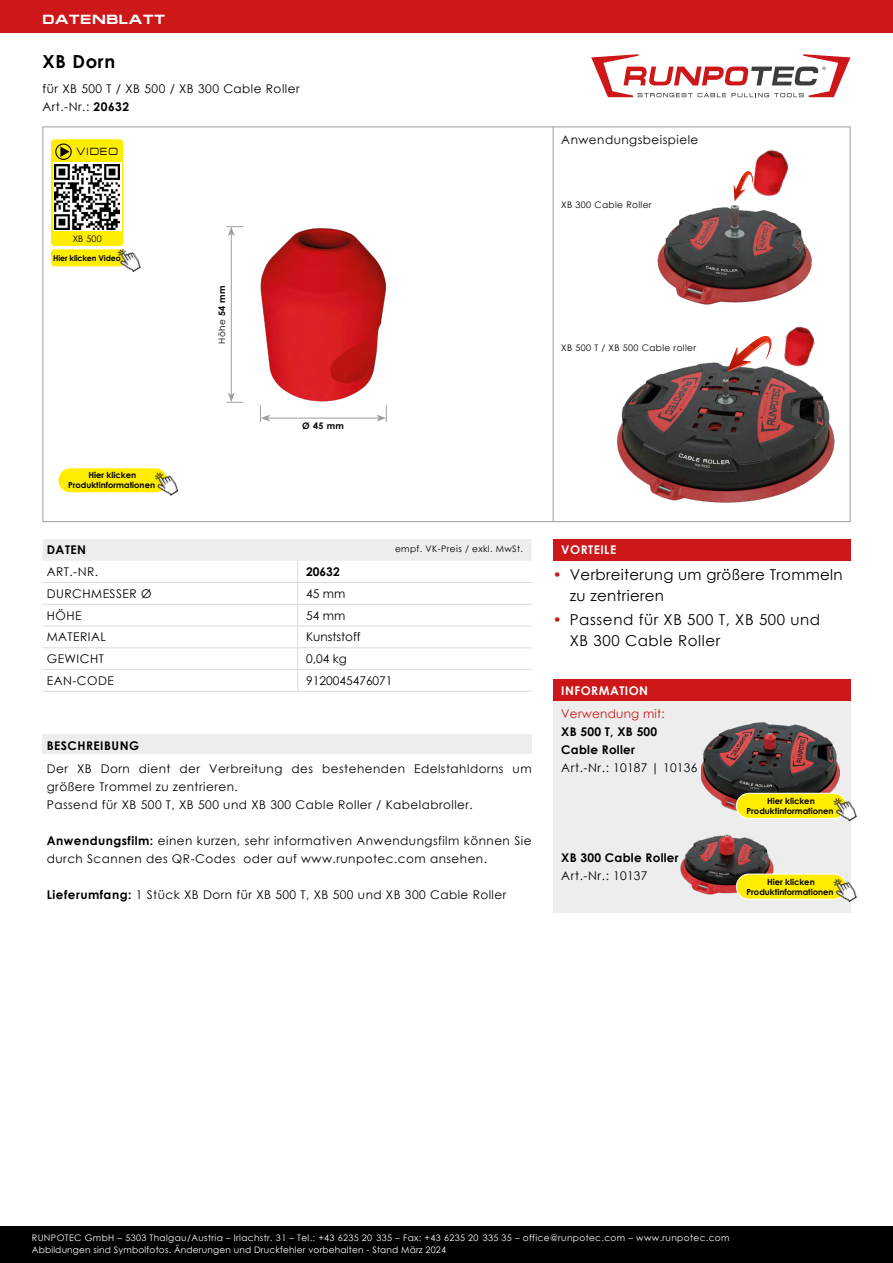
<style>
.page{position:relative;width:893px;height:1263px;background:#fff}
.page>*{position:absolute;margin:0;border:0;box-sizing:border-box;transform-origin:0 0}
.t1{font:700 18px "Century Gothic";letter-spacing:.04em;color:#000}
.t2{font:15px/21px "Century Gothic";letter-spacing:.02em;color:#000}
.t3{font:15px/21px "Century Gothic";letter-spacing:.04em;color:#000}
.t4{font:700 13.5px "Micro Extended";letter-spacing:.04em;color:#fff}
.t5{font:12px/18px "Century Gothic";letter-spacing:.04em;color:#000}
.t6{font:700 12px/18px "Century Gothic";letter-spacing:.02em;color:#000}
.t7{font:12px "Century Gothic";letter-spacing:.02em;color:#000}
.t8{font:12px "Century Gothic";color:#000}
.t9{font:700 12px "Century Gothic";letter-spacing:.04em;color:#fff}
.t10{font:12px "Century Gothic";letter-spacing:.02em;color:#cd1719}
.t11{font:700 12px "Century Gothic";letter-spacing:.04em;color:#000}
.t12{font:10.5px "Micro Extended";letter-spacing:.08em;color:#000}
.t13{font:9px/12px "Century Gothic";letter-spacing:.04em;color:#fff}
.t14{font:9px "Century Gothic";letter-spacing:.04em;color:#000}
.t15{font:700 9px "Century Gothic";color:#000}
.t16{font:700 8.4px/10.1px "Century Gothic";color:#000;text-align:center}
.t17{font:700 7.95px "Century Gothic";letter-spacing:-.02em;color:#000}
.s1{font-weight:700}
.s2{color:#cd1719}
</style>
<div class="page">
<div style="left:0;top:0;width:893px;height:33px;background:#cd1719"></div>
<svg style="left:591px;top:54px;width:259px;height:43px"></svg>
<div style="left:0;top:1226px;width:893px;height:37px;background:#000"></div>
<svg style="left:43px;top:539px;width:488px;height:152px"></svg>
<hr style="left:43px;top:691px;width:255px;height:1px;background:#dadada">
<hr style="left:298px;top:691px;width:233px;height:1px;background:#dadada">
<div style="left:43px;top:735px;width:488px;height:19px;background:#ededed"></div>
<div style="left:553px;top:539px;width:297px;height:21px;background:#cd1719"></div>
<div style="left:553px;top:701px;width:297px;height:212px;background:#ededed"></div>
<div style="left:553px;top:679px;width:297px;height:22px;background:#cd1719"></div>
<img style="left:702px;top:723px;width:137px;height:88px">
<img style="left:680px;top:834px;width:94px;height:61px">
<div style="left:736px;top:874px;width:110px;height:25px;background:#ffed00;border-radius:13px"></div>
<div style="left:736px;top:873px;width:111px;height:27px;border:1px solid #fff;border-radius:13px"></div>
<img style="left:828px;top:872px;width:29px;height:34px">
<div style="left:736px;top:793px;width:110px;height:25px;background:#ffed00;border-radius:13px"></div>
<div style="left:736px;top:793px;width:111px;height:26px;border:1px solid #fff;border-radius:13px"></div>
<img style="left:828px;top:791px;width:29px;height:34px">
<img style="left:657px;top:205px;width:155px;height:100px">
<img style="left:753px;top:149px;width:36px;height:48px">
<svg style="left:733px;top:171px;width:20px;height:30px"></svg>
<img style="left:616px;top:362px;width:219px;height:141px">
<img style="left:780px;top:326px;width:37px;height:44px">
<svg style="left:719px;top:336px;width:57px;height:36px"></svg>
<hr style="left:553px;top:126px;width:1px;height:396px;background:#9d9d9c">
<hr style="left:231px;top:234px;width:1px;height:161px;background:#9d9d9c">
<svg style="left:226px;top:226px;width:17px;height:10px"></svg>
<svg style="left:226px;top:393px;width:17px;height:10px"></svg>
<svg style="left:51px;top:139px;width:72px;height:127px"></svg>
<img style="left:114px;top:243px;width:27px;height:29px">
<div style="left:58px;top:468px;width:110px;height:25px;background:#ffed00;border-radius:13px"></div>
<div style="left:57px;top:467px;width:111px;height:26px;border:1px solid #fff;border-radius:13px"></div>
<img style="left:150px;top:467px;width:29px;height:29px">
<hr style="left:268px;top:418px;width:111px;height:1px;background:#9d9d9c">
<svg style="left:260px;top:406px;width:10px;height:16px"></svg>
<svg style="left:377px;top:406px;width:10px;height:16px"></svg>
<img style="left:260px;top:228px;width:127px;height:178px">
<p class="t4" style="left:43px;top:12px;width:124px">DATENBLATT</p>
<h1 class="t1" style="left:43px;top:48px;width:74px">XB Dorn</h1>
<p class="t5" style="left:43px;top:79px;width:259px">für XB 500 T / XB 500 / XB 300 Cable Roller<br>Art.-Nr.: <span class="s1">20632</span></p>
<p class="t12" style="left:77px;top:146px;width:43px">VIDEO</p>
<p class="t14" style="left:73px;top:232px;width:30px">XB 500</p>
<p class="t17" style="left:53px;top:252px;width:69px">Hier klicken Video</p>
<p class="t14" style="left:216px;top:344px;width:60px;rotate:-90deg">Höhe <span class="s1">54 mm</span></p>
<p class="t5" style="left:561px;top:130px;width:139px">Anwendungsbeispiele</p>
<p class="t14" style="left:561px;top:198px;width:92px">XB 300 Cable Roller</p>
<p class="t14" style="left:561px;top:342px;width:136px">XB 500 T / XB 500 Cable roller</p>
<p class="t16" style="left:68px;top:470px;width:89px">Hier klicken<br>Produktinformationen</p>
<p class="t15" style="left:302px;top:418px;width:43px">Ø 45 mm</p>
<p class="t6" style="left:47px;top:540px;width:41px">DATEN</p>
<p class="t14" style="left:395px;top:543px;width:129px">empf. VK-Preis / exkl. MwSt.</p>
<p class="t5" style="left:47px;top:563px;width:53px">ART.-NR.</p>
<p class="t6" style="left:306px;top:562px;width:35px">20632</p>
<p class="t5" style="left:47px;top:584px;width:106px">DURCHMESSER Ø</p>
<p class="t5" style="left:306px;top:584px;width:41px">45 mm</p>
<p class="t5" style="left:47px;top:606px;width:36px">HÖHE</p>
<p class="t5" style="left:306px;top:606px;width:41px">54 mm</p>
<p class="t5" style="left:47px;top:628px;width:61px">MATERIAL</p>
<p class="t8" style="left:306px;top:629px;width:56px">Kunststoff</p>
<p class="t5" style="left:47px;top:650px;width:59px">GEWICHT</p>
<p class="t5" style="left:306px;top:650px;width:42px">0,04 kg</p>
<p class="t5" style="left:47px;top:671px;width:69px">EAN-CODE</p>
<p class="t8" style="left:306px;top:672px;width:88px">9120045476071</p>
<p class="t11" style="left:47px;top:736px;width:94px">BESCHREIBUNG</p>
<p class="t5" style="left:47px;top:760px;width:486px">Der XB Dorn dient der Verbreitung des bestehenden Edelstahldorns um größere Trommel zu zentrieren.<br>Passend für XB 500 T, XB 500 und XB 300 Cable Roller / Kabelabroller.</p>
<p class="t5" style="left:47px;top:832px;width:486px"><span class="s1">Anwendungsfilm:</span> einen kurzen, sehr informativen Anwendungsfilm können Sie durch Scannen des QR-Codes oder auf www.runpotec.com ansehen.</p>
<p class="t5" style="left:47px;top:886px;width:461px"><span class="s1">Lieferumfang:</span> 1 Stück XB Dorn für XB 500 T, XB 500 und XB 300 Cable Roller</p>
<p class="t9" style="left:561px;top:541px;width:56px">VORTEILE</p>
<p class="t2" style="left:570px;top:564px;width:274px;text-indent:-17px"><span class="s2">•</span> Verbreiterung um größere Trommeln zu zentrieren</p>
<p class="t3" style="left:570px;top:609px;width:252px;text-indent:-17px"><span class="s2">•</span> Passend für XB 500 T, XB 500 und<br>XB 300 Cable Roller</p>
<p class="t9" style="left:561px;top:681px;width:88px">INFORMATION</p>
<p class="t10" style="left:561px;top:705px;width:105px">Verwendung mit:</p>
<p class="t6" style="left:561px;top:722px;width:97px">XB 500 T, XB 500<br>Cable Roller</p>
<p class="t7" style="left:561px;top:759px;width:138px">Art.-Nr.: 10187 | 10136</p>
<p class="t6" style="left:561px;top:848px;width:119px">XB 300 Cable Roller</p>
<p class="t7" style="left:561px;top:867px;width:88px">Art.-Nr.: 10137</p>
<p class="t16" style="left:747px;top:795px;width:89px">Hier klicken<br>Produktinformationen</p>
<p class="t16" style="left:747px;top:876px;width:89px">Hier klicken<br>Produktinformationen</p>
<p class="t13" style="left:32px;top:1232px;width:699px">RUNPOTEC GmbH – 5303 Thalgau/Austria – Irlachstr. 31 – Tel.: +43 6235 20 335 – Fax: +43 6235 20 335 35 – office@runpotec.com – www.runpotec.com<br>Abbildungen sind Symbolfotos. Änderungen und Druckfehler vorbehalten - Stand März 2024</p>
</div>
